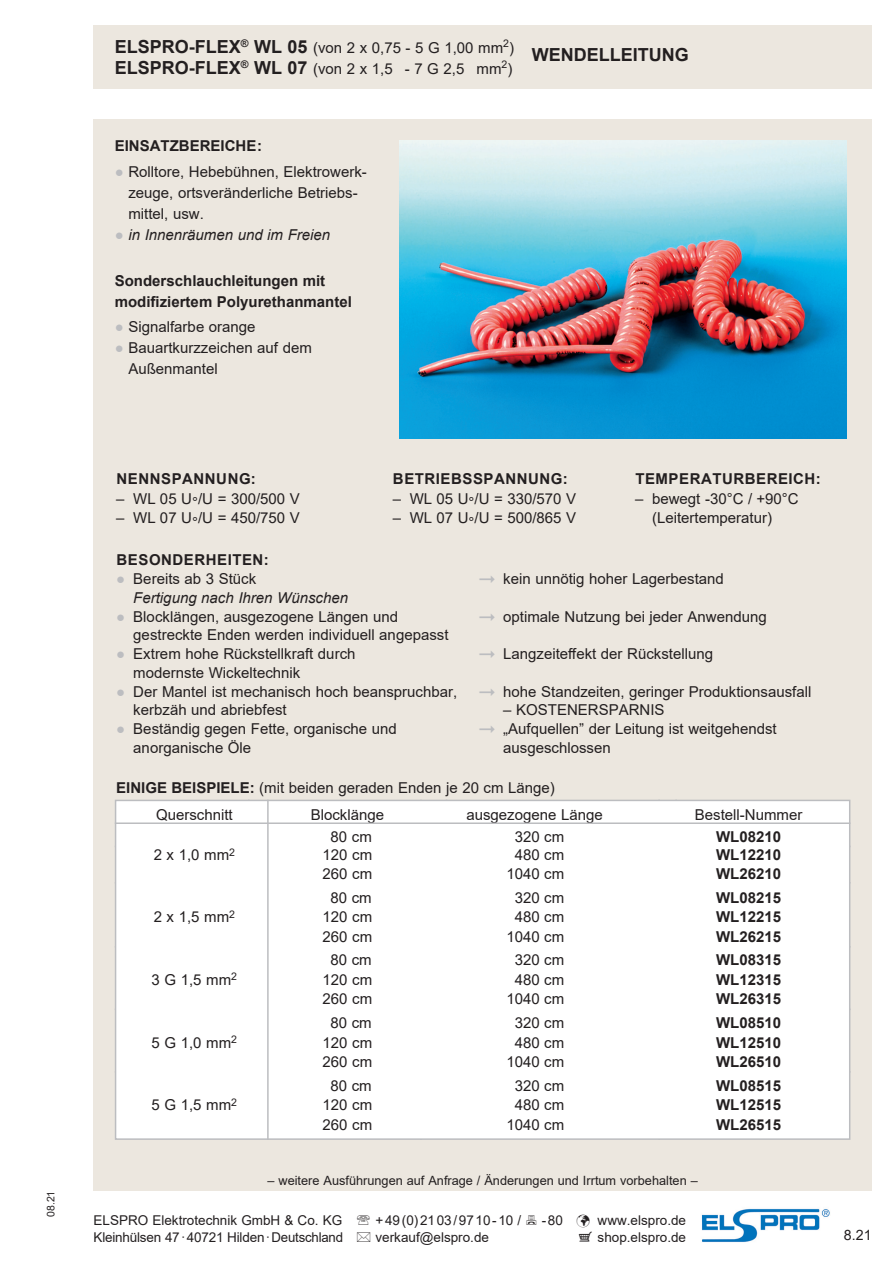
<style>
.page{position:relative;width:893px;height:1263px;background:#fff}
.page>*{position:absolute;margin:0;border:0;box-sizing:border-box;transform-origin:0 0}
.t1{font:700 18px "Arial";color:#231f20}
.t2{font:15px/18.8px "Arial";color:#231f20}
.t3{font:700 15px/21px "Arial";color:#231f20}
.t4{font:italic 15px/18.8px "Arial";color:#231f20}
.t5{font:700 15px "Arial";letter-spacing:.035em;color:#231f20}
.t6{font:14.25px "Arial";color:#231f20}
.t7{font:13.5px "Arial";color:#231f20}
.t8{font:12.75px "Arial";color:#231f20}
.t9{font:10.5px "Arial";color:#231f20}
.s1{font-weight:700;font-size:18px}
.s2{color:#bcbdc0}
.s3{font-style:normal;color:#bcbdc0}
.s4{font-style:normal}
.s5{font-weight:700}
</style>
<div class="page">
<div style="left:94px;top:119px;width:778px;height:1072px;background:#ece7df"></div>
<img style="left:400px;top:140px;width:446px;height:298px">
<div style="left:94px;top:26px;width:778px;height:63px;background:#ece7df"></div>
<div style="left:116px;top:800px;width:734px;height:339px;background:#fff"></div>
<div style="left:115px;top:800px;width:735px;height:340px;border:2px solid #bcbdc0"></div>
<hr style="left:115px;top:822px;width:735px;height:2px;background:#bcbdc0">
<hr style="left:267px;top:800px;width:2px;height:340px;background:#bcbdc0">
<img style="left:701px;top:1208px;width:129px;height:34px">
<p class="t9" style="left:43px;top:1217px;width:28px;rotate:-90deg">08.21</p>
<p class="t2" style="left:115px;top:38px;width:401px;line-height:21px"><span class="s1">ELSPRO-FLEX</span><sup>®</sup> <span class="s1">WL 05</span> (von 2 x 0,75 - 5 G 1,00 mm<sup>2</sup>)<br><span class="s1">ELSPRO-FLEX</span><sup>®</sup> <span class="s1">WL 07</span> (von 2 x 1,5 - 7 G 2,5 mm<sup>2</sup>)</p>
<p class="t1" style="left:532px;top:42px;width:158px">WENDELLEITUNG</p>
<p class="t3" style="left:115px;top:136px;width:149px">EINSATZBEREICHE:</p>
<p class="t2" style="left:128px;top:161px;width:240px;line-height:21px;text-indent:-14px"><span class="s2">●</span> Rolltore, Hebebühnen, Elektrowerk&shy;zeuge, ortsveränderliche Betriebs&shy;mittel, usw.</p>
<p class="t4" style="left:115px;top:225px;width:217px"><span class="s3">●</span> in Innenräumen und im Freien</p>
<p class="t3" style="left:115px;top:270px;width:239px">Sonderschlauchleitungen mit modifiziertem Polyurethanmantel</p>
<p class="t2" style="left:115px;top:317px;width:142px"><span class="s2">●</span> Signalfarbe orange</p>
<p class="t2" style="left:128px;top:337px;width:185px;line-height:21px;text-indent:-14px"><span class="s2">●</span> Bauartkurzzeichen auf dem<br>Außenmantel</p>
<p class="t5" style="left:117px;top:469px;width:141px">NENNSPANNUNG:</p>
<p class="t2" style="left:116px;top:489px;width:185px">– WL 05 U°/U = 300/500 V</p>
<p class="t2" style="left:116px;top:509px;width:185px">– WL 07 U°/U = 450/750 V</p>
<p class="t5" style="left:393px;top:469px;width:176px">BETRIEBSSPANNUNG:</p>
<p class="t2" style="left:393px;top:489px;width:185px">– WL 05 U°/U = 330/570 V</p>
<p class="t2" style="left:393px;top:509px;width:185px">– WL 07 U°/U = 500/865 V</p>
<p class="t5" style="left:635px;top:469px;width:187px">TEMPERATURBEREICH:</p>
<p class="t2" style="left:652px;top:489px;width:148px;line-height:19.5px;text-indent:-17px">– bewegt -30°C / +90°C (Leitertemperatur)</p>
<p class="t5" style="left:117px;top:549px;width:154px">BESONDERHEITEN:</p>
<p class="t4" style="left:133px;top:570px;width:216px;text-indent:-17px"><span class="s3">●</span> <span class="s4">Bereits ab 3 Stück<br></span>Fertigung nach Ihren Wünschen</p>
<p class="t2" style="left:133px;top:607px;width:317px;text-indent:-17px"><span class="s2">●</span> Blocklängen, ausgezogene Längen und gestreckte Enden werden individuell angepasst</p>
<p class="t2" style="left:133px;top:644px;width:224px;text-indent:-17px"><span class="s2">●</span> Extrem hohe Rückstellkraft durch modernste Wickeltechnik</p>
<p class="t2" style="left:133px;top:682px;width:325px;text-indent:-17px"><span class="s2">●</span> Der Mantel ist mechanisch hoch beanspruchbar, kerbzäh und abriebfest</p>
<p class="t2" style="left:133px;top:719px;width:265px;text-indent:-17px"><span class="s2">●</span> Beständig gegen Fette, organische und anorganische Öle</p>
<p class="t2" style="left:503px;top:569px;width:222px">kein unnötig hoher Lagerbestand</p>
<p class="t2" style="left:503px;top:607px;width:265px">optimale Nutzung bei jeder Anwendung</p>
<p class="t2" style="left:503px;top:644px;width:211px">Langzeiteffekt der Rückstellung</p>
<p class="t2" style="left:503px;top:682px;width:310px">hohe Standzeiten, geringer Produktionsausfall</p>
<p class="t2" style="left:503px;top:700px;width:275px">– KOSTENERSPARNIS<br>„Aufquellen” der Leitung ist weitgehendst ausgeschlossen</p>
<p class="t2" style="left:116px;top:778px;width:440px"><span class="s5">EINIGE BEISPIELE:</span> (mit beiden geraden Enden je 20 cm Länge)</p>
<p class="t2" style="left:156px;top:805px;width:78px">Querschnitt</p>
<p class="t2" style="left:311px;top:805px;width:75px">Blocklänge</p>
<p class="t2" style="left:466px;top:805px;width:138px">ausgezogene Länge</p>
<p class="t2" style="left:695px;top:805px;width:109px">Bestell-Nummer</p>
<p class="t2" style="left:331px;top:827px;width:43px">80 cm</p>
<p class="t2" style="left:515px;top:827px;width:51px">320 cm</p>
<p class="t3" style="left:716px;top:826px;width:67px">WL08210</p>
<p class="t2" style="left:154px;top:846px;width:83px">2 x 1,0 mm<sup>2</sup></p>
<p class="t2" style="left:323px;top:846px;width:51px">120 cm</p>
<p class="t2" style="left:515px;top:846px;width:51px">480 cm</p>
<p class="t3" style="left:716px;top:845px;width:67px">WL12210</p>
<p class="t2" style="left:323px;top:864px;width:51px">260 cm</p>
<p class="t2" style="left:506px;top:864px;width:59px">1040 cm</p>
<p class="t3" style="left:716px;top:863px;width:67px">WL26210</p>
<p class="t2" style="left:331px;top:888px;width:43px">80 cm</p>
<p class="t2" style="left:515px;top:888px;width:51px">320 cm</p>
<p class="t3" style="left:716px;top:887px;width:67px">WL08215</p>
<p class="t2" style="left:154px;top:907px;width:83px">2 x 1,5 mm<sup>2</sup></p>
<p class="t2" style="left:323px;top:907px;width:51px">120 cm</p>
<p class="t2" style="left:515px;top:907px;width:51px">480 cm</p>
<p class="t3" style="left:716px;top:906px;width:67px">WL12215</p>
<p class="t2" style="left:323px;top:927px;width:51px">260 cm</p>
<p class="t2" style="left:506px;top:927px;width:59px">1040 cm</p>
<p class="t3" style="left:716px;top:926px;width:67px">WL26215</p>
<p class="t2" style="left:331px;top:951px;width:43px">80 cm</p>
<p class="t2" style="left:515px;top:951px;width:51px">320 cm</p>
<p class="t3" style="left:716px;top:950px;width:67px">WL08315</p>
<p class="t2" style="left:152px;top:970px;width:87px">3 G 1,5 mm<sup>2</sup></p>
<p class="t2" style="left:323px;top:970px;width:51px">120 cm</p>
<p class="t2" style="left:515px;top:970px;width:51px">480 cm</p>
<p class="t3" style="left:716px;top:969px;width:67px">WL12315</p>
<p class="t2" style="left:323px;top:990px;width:51px">260 cm</p>
<p class="t2" style="left:506px;top:990px;width:59px">1040 cm</p>
<p class="t3" style="left:716px;top:989px;width:67px">WL26315</p>
<p class="t2" style="left:331px;top:1013px;width:43px">80 cm</p>
<p class="t2" style="left:515px;top:1013px;width:51px">320 cm</p>
<p class="t3" style="left:716px;top:1012px;width:67px">WL08510</p>
<p class="t2" style="left:152px;top:1033px;width:87px">5 G 1,0 mm<sup>2</sup></p>
<p class="t2" style="left:323px;top:1033px;width:51px">120 cm</p>
<p class="t2" style="left:515px;top:1033px;width:51px">480 cm</p>
<p class="t3" style="left:716px;top:1032px;width:67px">WL12510</p>
<p class="t2" style="left:323px;top:1052px;width:51px">260 cm</p>
<p class="t2" style="left:506px;top:1052px;width:59px">1040 cm</p>
<p class="t3" style="left:716px;top:1051px;width:67px">WL26510</p>
<p class="t2" style="left:331px;top:1076px;width:43px">80 cm</p>
<p class="t2" style="left:515px;top:1076px;width:51px">320 cm</p>
<p class="t3" style="left:716px;top:1075px;width:67px">WL08515</p>
<p class="t2" style="left:152px;top:1096px;width:87px">5 G 1,5 mm<sup>2</sup></p>
<p class="t2" style="left:323px;top:1096px;width:51px">120 cm</p>
<p class="t2" style="left:515px;top:1096px;width:51px">480 cm</p>
<p class="t3" style="left:716px;top:1095px;width:67px">WL12515</p>
<p class="t2" style="left:323px;top:1115px;width:51px">260 cm</p>
<p class="t2" style="left:506px;top:1115px;width:59px">1040 cm</p>
<p class="t3" style="left:716px;top:1114px;width:67px">WL26515</p>
<p class="t8" style="left:267px;top:1171px;width:432px">– weitere Ausführungen auf Anfrage / Änderungen und Irrtum vorbehalten –</p>
<p class="t7" style="left:94px;top:1211px;width:250px">ELSPRO Elektrotechnik GmbH &amp; Co. KG</p>
<p class="t7" style="left:376px;top:1211px;width:147px">+49(0)2103/9710-10 /</p>
<p class="t7" style="left:542px;top:1211px;width:146px">-80 ✓ www.elspro.de</p>
<p class="t7" style="left:94px;top:1228px;width:251px">Kleinhülsen 47·40721 Hilden·Deutschland</p>
<p class="t7" style="left:376px;top:1228px;width:115px">verkauf@elspro.de</p>
<p class="t7" style="left:598px;top:1228px;width:90px">shop.elspro.de</p>
<p class="t6" style="left:844px;top:1225px;width:29px">8.21</p>
</div>
